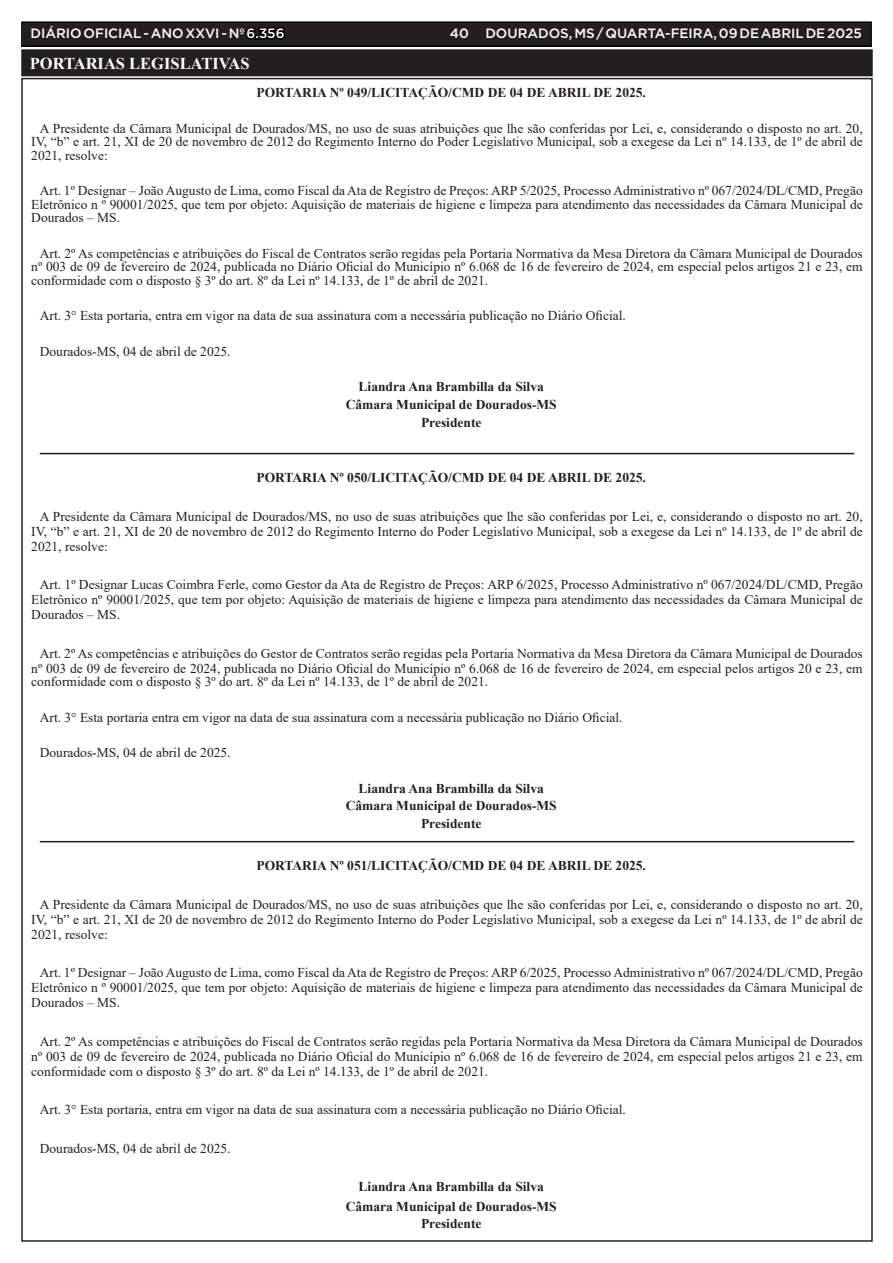
<style>
.page{position:relative;width:893px;height:1263px;background:#fff}
.page>*{position:absolute;margin:0;border:0;box-sizing:border-box;transform-origin:0 0}
.TEXTO{font:700 16.5px "Times New Roman";color:#fff}
.TEXTO-2{font:13.5px/15px "Times New Roman";color:#231f20;text-align:justify}
.TEXTO-3{font:700 13.5px "Times New Roman";color:#231f20}
.t1{font:500 13.5px "Gotham";color:#fff}
.s1{color:#000}
</style>
<div class="page">
<div style="left:21px;top:22px;width:850px;height:24px;background:#231f20"></div>
<div style="left:21px;top:21px;width:851px;height:26px;border:2px solid #000"></div>
<hr style="left:40px;top:453px;width:814px;height:1px;background:#231f20">
<hr style="left:40px;top:841px;width:814px;height:1px;background:#231f20">
<div style="left:23px;top:51px;width:848px;height:23px;background:#231f20"></div>
<div style="left:21px;top:49px;width:852px;height:27px;border:4px solid #231f20"></div>
<p class="t1" style="left:31px;top:25px;width:255px">DIÁRIO OFICIAL - ANO XXVI - Nº <span class="s1">6.356</span></p>
<p class="t1" style="left:450px;top:25px;width:413px">40 DOURADOS, MS / QUARTA-FEIRA, 09 DE ABRIL DE 2025</p>
<p class="TEXTO" style="left:30px;top:52px;width:221px">PORTARIAS LEGISLATIVAS</p>
<p class="TEXTO-3" style="left:257px;top:83px;width:391px">PORTARIA Nº 049/LICITAÇÃO/CMD DE 04 DE ABRIL DE 2025.</p>
<p class="TEXTO-2" style="left:31px;top:121px;width:833px;line-height:13.5px;text-indent:9px">A Presidente da Câmara Municipal de Dourados/MS, no uso de suas atribuições que lhe são conferidas por Lei, e, considerando o disposto no art. 20, IV, “b” e art. 21, XI de 20 de novembro de 2012 do Regimento Interno do Poder Legislativo Municipal, sob a exegese da Lei nº 14.133, de 1º de abril de 2021, resolve:</p>
<p class="TEXTO-2" style="left:31px;top:183px;width:833px;line-height:13.5px;text-indent:9px">Art. 1º Designar – João Augusto de Lima, como Fiscal da Ata de Registro de Preços: ARP 5/2025, Processo Administrativo nº 067/2024/DL/CMD, Pregão Eletrônico n º 90001/2025, que tem por objeto: Aquisição de materiais de higiene e limpeza para atendimento das necessidades da Câmara Municipal de Dourados – MS.</p>
<p class="TEXTO-2" style="left:31px;top:246px;width:833px;line-height:13.5px;text-indent:9px">Art. 2º As competências e atribuições do Fiscal de Contratos serão regidas pela Portaria Normativa da Mesa Diretora da Câmara Municipal de Dourados nº 003 de 09 de fevereiro de 2024, publicada no Diário Oficial do Município nº 6.068 de 16 de fevereiro de 2024, em especial pelos artigos 21 e 23, em conformidade com o disposto § 3º do art. 8º da Lei nº 14.133, de 1º de abril de 2021.</p>
<p class="TEXTO-2" style="left:40px;top:308px;width:588px">Art. 3° Esta portaria, entra em vigor na data de sua assinatura com a necessária publicação no Diário Oficial.</p>
<p class="TEXTO-2" style="left:40px;top:343px;width:192px">Dourados-MS, 04 de abril de 2025.</p>
<p class="TEXTO-3" style="left:359px;top:377px;width:187px">Liandra Ana Brambilla da Silva</p>
<p class="TEXTO-3" style="left:346px;top:395px;width:213px">Câmara Municipal de Dourados-MS</p>
<p class="TEXTO-3" style="left:421px;top:412px;width:62px">Presidente</p>
<p class="TEXTO-3" style="left:257px;top:468px;width:391px">PORTARIA Nº 050/LICITAÇÃO/CMD DE 04 DE ABRIL DE 2025.</p>
<p class="TEXTO-2" style="left:31px;top:508px;width:833px;text-indent:9px">A Presidente da Câmara Municipal de Dourados/MS, no uso de suas atribuições que lhe são conferidas por Lei, e, considerando o disposto no art. 20, IV, “b” e art. 21, XI de 20 de novembro de 2012 do Regimento Interno do Poder Legislativo Municipal, sob a exegese da Lei nº 14.133, de 1º de abril de 2021, resolve:</p>
<p class="TEXTO-2" style="left:31px;top:577px;width:833px;text-indent:9px">Art. 1º Designar Lucas Coimbra Ferle, como Gestor da Ata de Registro de Preços: ARP 6/2025, Processo Administrativo nº 067/2024/DL/CMD, Pregão Eletrônico nº 90001/2025, que tem por objeto: Aquisição de materiais de higiene e limpeza para atendimento das necessidades da Câmara Municipal de Dourados – MS.</p>
<p class="TEXTO-2" style="left:31px;top:645px;width:833px;text-align:right">Art. 2º As competências e atribuições do Gestor de Contratos serão regidas pela Portaria Normativa da Mesa Diretora da Câmara Municipal de Dourados nº 003 de 09 de fevereiro de 2024, publicada no Diário Oficial do Município nº 6.068 de 16 de fevereiro de 2024, em especial pelos artigos 20 e 23, em</p>
<p class="TEXTO-2" style="left:31px;top:674px;width:458px">conformidade com o disposto § 3º do art. 8º da Lei nº 14.133, de 1º de abril de 2021.</p>
<p class="TEXTO-2" style="left:40px;top:709px;width:584px">Art. 3° Esta portaria entra em vigor na data de sua assinatura com a necessária publicação no Diário Oficial.</p>
<p class="TEXTO-2" style="left:40px;top:745px;width:192px">Dourados-MS, 04 de abril de 2025.</p>
<p class="TEXTO-3" style="left:359px;top:778px;width:187px">Liandra Ana Brambilla da Silva</p>
<p class="TEXTO-3" style="left:346px;top:796px;width:213px">Câmara Municipal de Dourados-MS</p>
<p class="TEXTO-3" style="left:421px;top:814px;width:62px">Presidente</p>
<p class="TEXTO-3" style="left:257px;top:856px;width:391px">PORTARIA Nº 051/LICITAÇÃO/CMD DE 04 DE ABRIL DE 2025.</p>
<p class="TEXTO-2" style="left:31px;top:896px;width:833px;text-indent:9px">A Presidente da Câmara Municipal de Dourados/MS, no uso de suas atribuições que lhe são conferidas por Lei, e, considerando o disposto no art. 20, IV, “b” e art. 21, XI de 20 de novembro de 2012 do Regimento Interno do Poder Legislativo Municipal, sob a exegese da Lei nº 14.133, de 1º de abril de 2021, resolve:</p>
<p class="TEXTO-2" style="left:31px;top:965px;width:833px;text-indent:9px">Art. 1º Designar – João Augusto de Lima, como Fiscal da Ata de Registro de Preços: ARP 6/2025, Processo Administrativo nº 067/2024/DL/CMD, Pregão Eletrônico n º 90001/2025, que tem por objeto: Aquisição de materiais de higiene e limpeza para atendimento das necessidades da Câmara Municipal de Dourados – MS.</p>
<p class="TEXTO-2" style="left:31px;top:1033px;width:833px;text-indent:9px">Art. 2º As competências e atribuições do Fiscal de Contratos serão regidas pela Portaria Normativa da Mesa Diretora da Câmara Municipal de Dourados nº 003 de 09 de fevereiro de 2024, publicada no Diário Oficial do Município nº 6.068 de 16 de fevereiro de 2024, em especial pelos artigos 21 e 23, em conformidade com o disposto § 3º do art. 8º da Lei nº 14.133, de 1º de abril de 2021.</p>
<p class="TEXTO-2" style="left:40px;top:1102px;width:588px">Art. 3° Esta portaria, entra em vigor na data de sua assinatura com a necessária publicação no Diário Oficial.</p>
<p class="TEXTO-2" style="left:40px;top:1140px;width:192px">Dourados-MS, 04 de abril de 2025.</p>
<p class="TEXTO-3" style="left:359px;top:1177px;width:187px">Liandra Ana Brambilla da Silva</p>
<p class="TEXTO-3" style="left:346px;top:1196px;width:213px">Câmara Municipal de Dourados-MS</p>
<p class="TEXTO-3" style="left:421px;top:1214px;width:62px">Presidente</p>
</div>
